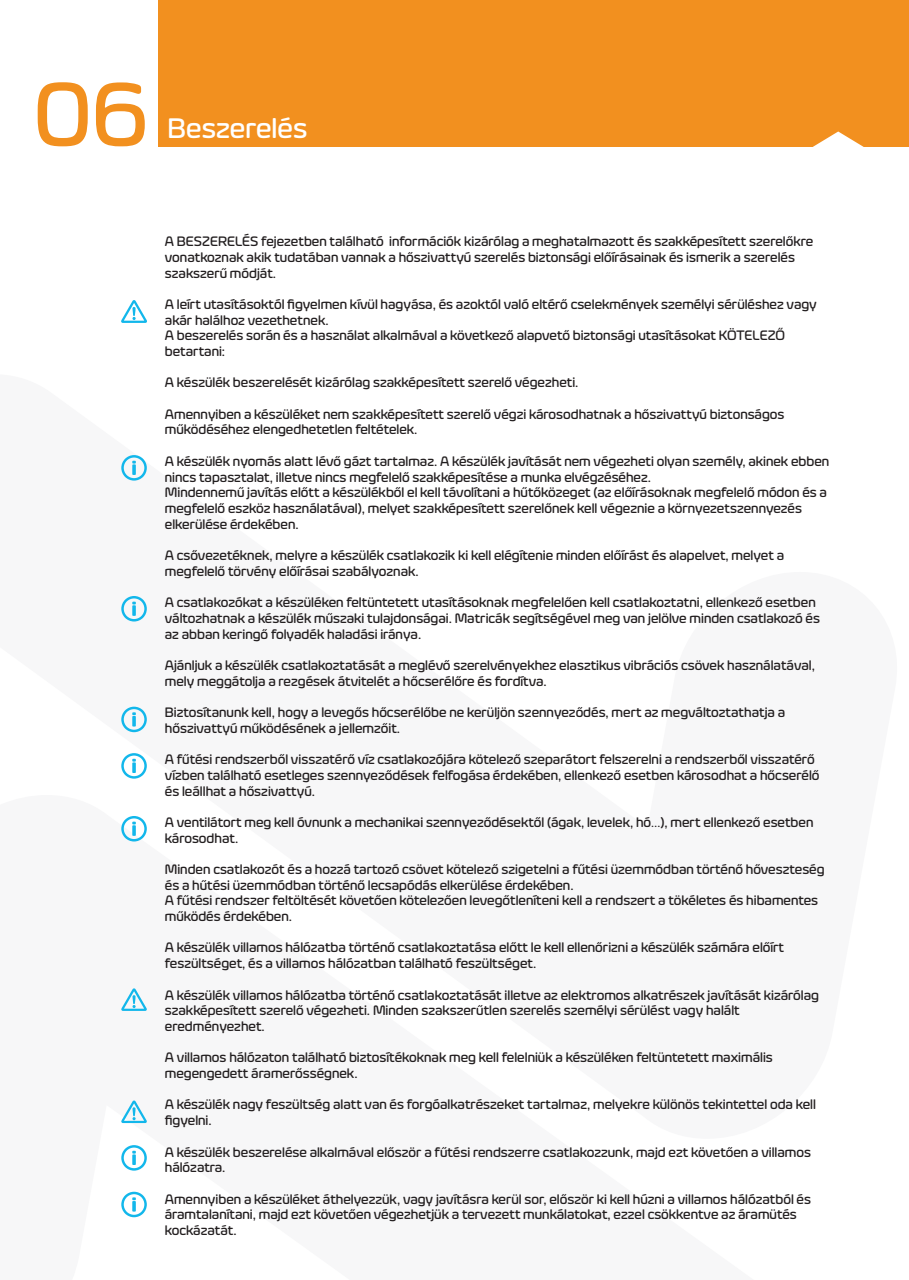
<style>
.page{position:relative;width:909px;height:1280px;background:#fff}
.page>*{position:absolute;margin:0;border:0;box-sizing:border-box;transform-origin:0 0}
.t1{font:500 91.95px "Eurosoft W03";color:#f2901f}
.t2{font:500 28.5px "Eurosoft W03";color:#fff}
.t3{font:500 13.8px/15.8px "Eurosoft W03";color:#231f20}
</style>
<div class="page">
<div style="left:158px;top:0;width:751px;height:147px;background:#f2901f"></div>
<svg style="left:813px;top:131px;width:51px;height:16px"></svg>
<svg style="left:121px;top:300px;width:26px;height:23px"></svg>
<svg style="left:121px;top:455px;width:26px;height:25px"></svg>
<svg style="left:121px;top:1145px;width:26px;height:25px"></svg>
<svg style="left:121px;top:596px;width:26px;height:25px"></svg>
<svg style="left:121px;top:706px;width:26px;height:26px"></svg>
<svg style="left:121px;top:753px;width:26px;height:25px"></svg>
<svg style="left:121px;top:816px;width:26px;height:25px"></svg>
<svg style="left:121px;top:1100px;width:26px;height:23px"></svg>
<svg style="left:121px;top:988px;width:26px;height:23px"></svg>
<svg style="left:121px;top:1191px;width:26px;height:26px"></svg>
<h1 class="t1" style="left:34px;top:62px;width:116px">06</h1>
<h2 class="t2" style="left:168px;top:112px;width:141px">Beszerelés</h2>
<p class="t3" style="left:165px;top:233px;width:650px">A BESZERELÉS fejezetben található információk kizárólag a meghatalmazott és szakképesített szerelőkre vonatkoznak akik tudatában vannak a hőszivattyú szerelés biztonsági előírásainak és ismerik a szerelés szakszerű módját.</p>
<p class="t3" style="left:165px;top:296px;width:653px">A leírt utasításoktól figyelmen kívül hagyása, és azoktól való eltérő cselekmények személyi sérüléshez vagy akár halálhoz vezethetnek.<br>A beszerelés során és a használat alkalmával a következő alapvető biztonsági utasításokat KÖTELEZŐ betartani:</p>
<p class="t3" style="left:165px;top:375px;width:415px">A készülék beszerelését kizárólag szakképesített szerelő végezheti.</p>
<p class="t3" style="left:165px;top:406px;width:621px">Amennyiben a készüléket nem szakképesített szerelő végzi károsodhatnak a hőszivattyú biztonságos működéséhez elengedhetetlen feltételek.</p>
<p class="t3" style="left:165px;top:453px;width:666px">A készülék nyomás alatt lévő gázt tartalmaz. A készülék javítását nem végezheti olyan személy, akinek ebben nincs tapasztalat, illetve nincs megfelelő szakképesítése a munka elvégzéséhez.<br>Mindennemű javítás előtt a készülékből el kell távolítani a hűtőközeget (az előírásoknak megfelelő módon és a megfelelő eszköz használatával), melyet szakképesített szerelőnek kell végeznie a környezetszennyezés elkerülése érdekében.</p>
<p class="t3" style="left:165px;top:547px;width:621px">A csővezetéknek, melyre a készülék csatlakozik ki kell elégítenie minden előírást és alapelvet, melyet a megfelelő törvény előírásai szabályoznak.</p>
<p class="t3" style="left:165px;top:594px;width:657px">A csatlakozókat a készüléken feltüntetett utasításoknak megfelelően kell csatlakoztatni, ellenkező esetben változhatnak a készülék műszaki tulajdonságai. Matricák segítségével meg van jelölve minden csatlakozó és az abban keringő folyadék haladási iránya.</p>
<p class="t3" style="left:165px;top:657px;width:652px">Ajánljuk a készülék csatlakoztatását a meglévő szerelvényekhez elasztikus vibrációs csövek használatával, mely meggátolja a rezgések átvitelét a hőcserélőre és fordítva.</p>
<p class="t3" style="left:165px;top:704px;width:622px">Biztosítanunk kell, hogy a levegős hőcserélőbe ne kerüljön szennyeződés, mert az megváltoztathatja a hőszivattyú működésének a jellemzőit.</p>
<p class="t3" style="left:165px;top:751px;width:656px">A fűtési rendszerből visszatérő víz csatlakozójára kötelező szeparátort felszerelni a rendszerből visszatérő vízben található esetleges szennyeződések felfogása érdekében, ellenkező esetben károsodhat a hőcserélő és leállhat a hőszivattyú.</p>
<p class="t3" style="left:165px;top:814px;width:650px">A ventilátort meg kell óvnunk a mechanikai szennyeződésektől (ágak, levelek, hó…), mert ellenkező esetben károsodhat.</p>
<p class="t3" style="left:165px;top:861px;width:661px">Minden csatlakozót és a hozzá tartozó csövet kötelező szigetelni a fűtési üzemmódban történő hőveszteség és a hűtési üzemmódban történő lecsapódás elkerülése érdekében.<br>A fűtési rendszer feltöltését követően kötelezően levegőtleníteni kell a rendszert a tökéletes és hibamentes működés érdekében.</p>
<p class="t3" style="left:165px;top:940px;width:621px">A készülék villamos hálózatba történő csatlakoztatása előtt le kell ellenőrizni a készülék számára előírt feszültséget, és a villamos hálózatban található feszültséget.</p>
<p class="t3" style="left:165px;top:987px;width:656px">A készülék villamos hálózatba történő csatlakoztatását illetve az elektromos alkatrészek javítását kizárólag szakképesített szerelő végezheti. Minden szakszerűtlen szerelés személyi sérülést vagy halált eredményezhet.</p>
<p class="t3" style="left:165px;top:1049px;width:610px">A villamos hálózaton található biztosítékoknak meg kell felelniük a készüléken feltüntetett maximális megengedett áramerősségnek.</p>
<p class="t3" style="left:165px;top:1096px;width:653px">A készülék nagy feszültség alatt van és forgóalkatrészeket tartalmaz, melyekre különös tekintettel oda kell figyelni.</p>
<p class="t3" style="left:165px;top:1144px;width:648px">A készülék beszerelése alkalmával először a fűtési rendszerre csatlakozzunk, majd ezt követően a villamos hálózatra.</p>
<p class="t3" style="left:165px;top:1191px;width:648px">Amennyiben a készüléket áthelyezzük, vagy javításra kerül sor, először ki kell húzni a villamos hálózatból és áramtalanítani, majd ezt követően végezhetjük a tervezett munkálatokat, ezzel csökkentve az áramütés kockázatát.</p>
</div>
